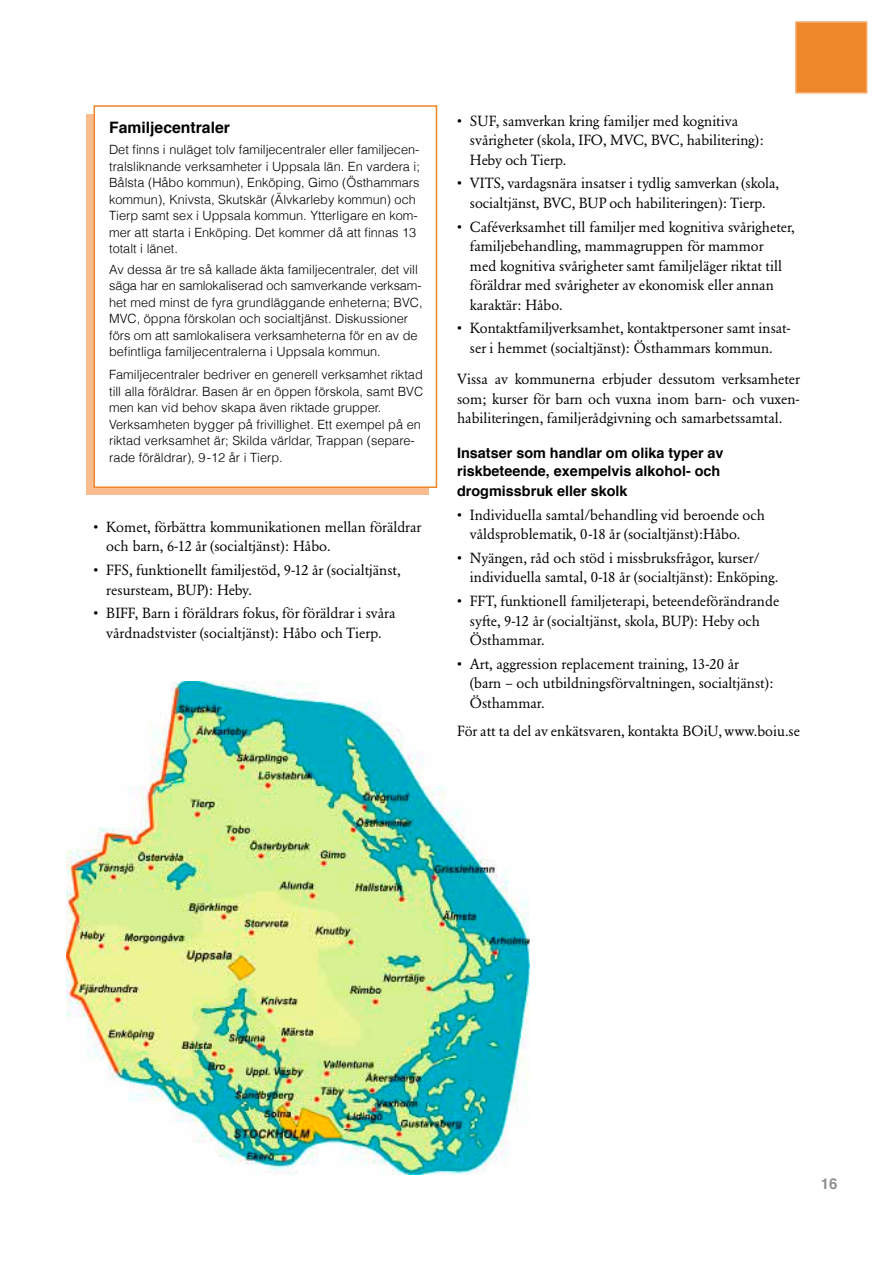
<style>
.page{position:relative;width:893px;height:1263px;background:#fff}
.page>*{position:absolute;margin:0;border:0;box-sizing:border-box;transform-origin:0 0}
.t1{font:700 15.75px "Helvetica";color:#000}
.t2{font:700 15px "Helvetica";color:#93918f}
.t3{font:14.55px/19.5px "Garamond Berth BQ";color:#000}
.t4{font:700 14.4px/18px "Helvetica";color:#000}
.t5{font:300 12.75px/16.5px "Helvetica";color:#000}
</style>
<div class="page">
<div style="left:795px;top:21px;width:72px;height:73px;background:#ee862a;border:2px solid #f5ab6f"></div>
<img style="left:66px;top:681px;width:463px;height:493px">
<svg style="left:374px;top:681px;width:155px;height:92px"></svg>
<svg style="left:66px;top:1132px;width:164px;height:42px"></svg>
<div style="left:86px;top:114px;width:343px;height:381px;background:#f8bc8f"></div>
<div style="left:94px;top:105px;width:343px;height:383px;background:#fff;border:2px solid #ee862a"></div>
<p class="t1" style="left:109px;top:115px;width:122px">Familjecentraler</p>
<p class="t5" style="left:109px;top:141px;width:312px">Det finns i nuläget tolv familjecentraler eller familjecen&shy;tralsliknande verksamheter i Uppsala län. En vardera i; Bålsta (Håbo kommun), Enköping, Gimo (Östhammars kommun), Knivsta, Skutskär (Älvkarleby kommun) och Tierp samt sex i Uppsala kommun. Ytterligare en kom&shy;mer att starta i Enköping. Det kommer då att finnas 13 totalt i länet.</p>
<p class="t5" style="left:109px;top:261px;width:315px">Av dessa är tre så kallade äkta familjecentraler, det vill säga har en samlokaliserad och samverkande verksam&shy;het med minst de fyra grundläggande enheterna; BVC, MVC, öppna förskolan och socialtjänst. Diskussioner förs om att samlokalisera verksamheterna för en av de befintliga familjecentralerna i Uppsala kommun.</p>
<p class="t5" style="left:109px;top:366px;width:316px">Familjecentraler bedriver en generell verksamhet riktad till alla föräldrar. Basen är en öppen förskola, samt BVC men kan vid behov skapa även riktade grupper.<br>Verksamheten bygger på frivillighet. Ett exempel på en riktad verksamhet är; Skilda världar, Trappan (separe&shy;rade föräldrar), 9-12 år i Tierp.</p>
<p class="t3" style="left:106px;top:517px;width:316px;text-indent:-13px">• Komet, förbättra kommunikationen mellan föräldrar och barn, 6-12 år (socialtjänst): Håbo.</p>
<p class="t3" style="left:106px;top:560px;width:296px;text-indent:-13px">• FFS, funktionellt familjestöd, 9-12 år (socialtjänst, resursteam, BUP): Heby.</p>
<p class="t3" style="left:94px;top:604px;width:303px;text-align:center">• BIFF, Barn i föräldrars fokus, för föräldrar i svåra vårdnadstvister (socialtjänst): Håbo och Tierp.</p>
<p class="t3" style="left:470px;top:111px;width:295px;text-indent:-13px">• SUF, samverkan kring familjer med kognitiva svårigheter (skola, IFO, MVC, BVC, habilitering):<br>Heby och Tierp.</p>
<p class="t3" style="left:457px;top:174px;width:324px;text-align:center">• VITS, vardagsnära insatser i tydlig samverkan (skola, socialtjänst, BVC, BUP och habiliteringen): Tierp.</p>
<p class="t3" style="left:470px;top:217px;width:327px;text-indent:-13px">• Caféverksamhet till familjer med kognitiva svårigheter, familjebehandling, mammagruppen för mammor<br>med kognitiva svårigheter samt familjeläger riktat till föräldrar med svårigheter av ekonomisk eller annan karaktär: Håbo.</p>
<p class="t3" style="left:457px;top:319px;width:335px;text-align:center">• Kontaktfamiljverksamhet, kontaktpersoner samt insat&shy;ser i hemmet (socialtjänst): Östhammars kommun.</p>
<p class="t3" style="left:457px;top:370px;width:344px;text-align:justify">Vissa av kommunerna erbjuder dessutom verksamheter som; kurser för barn och vuxna inom barn- och vuxen&shy;habiliteringen, familjerådgivning och samarbetssamtal.</p>
<p class="t4" style="left:457px;top:444px;width:268px">Insatser som handlar om olika typer av riskbeteende, exempelvis alkohol- och</p>
<p class="t4" style="left:457px;top:482px;width:172px">drogmissbruk eller skolk</p>
<p class="t3" style="left:470px;top:505px;width:297px;text-indent:-13px">• Individuella samtal/behandling vid beroende och våldsproblematik, 0-18 år (socialtjänst):Håbo.</p>
<p class="t3" style="left:470px;top:548px;width:310px;text-indent:-13px">• Nyängen, råd och stöd i missbruksfrågor, kurser/ individuella samtal, 0-18 år (socialtjänst): Enköping.</p>
<p class="t3" style="left:470px;top:591px;width:311px;text-indent:-13px">• FFT, funktionell familjeterapi, beteendeförändrande syfte, 9-12 år (socialtjänst, skola, BUP): Heby och<br>Östhammar.</p>
<p class="t3" style="left:470px;top:654px;width:305px;text-indent:-13px">• Art, aggression replacement training, 13-20 år (barn – och utbildningsförvaltningen, socialtjänst):<br>Östhammar.</p>
<p class="t3" style="left:457px;top:721px;width:344px">För att ta del av enkätsvaren, kontakta BOiU, www.boiu.se</p>
<p class="t2" style="left:821px;top:1172px;width:18px">16</p>
</div>
